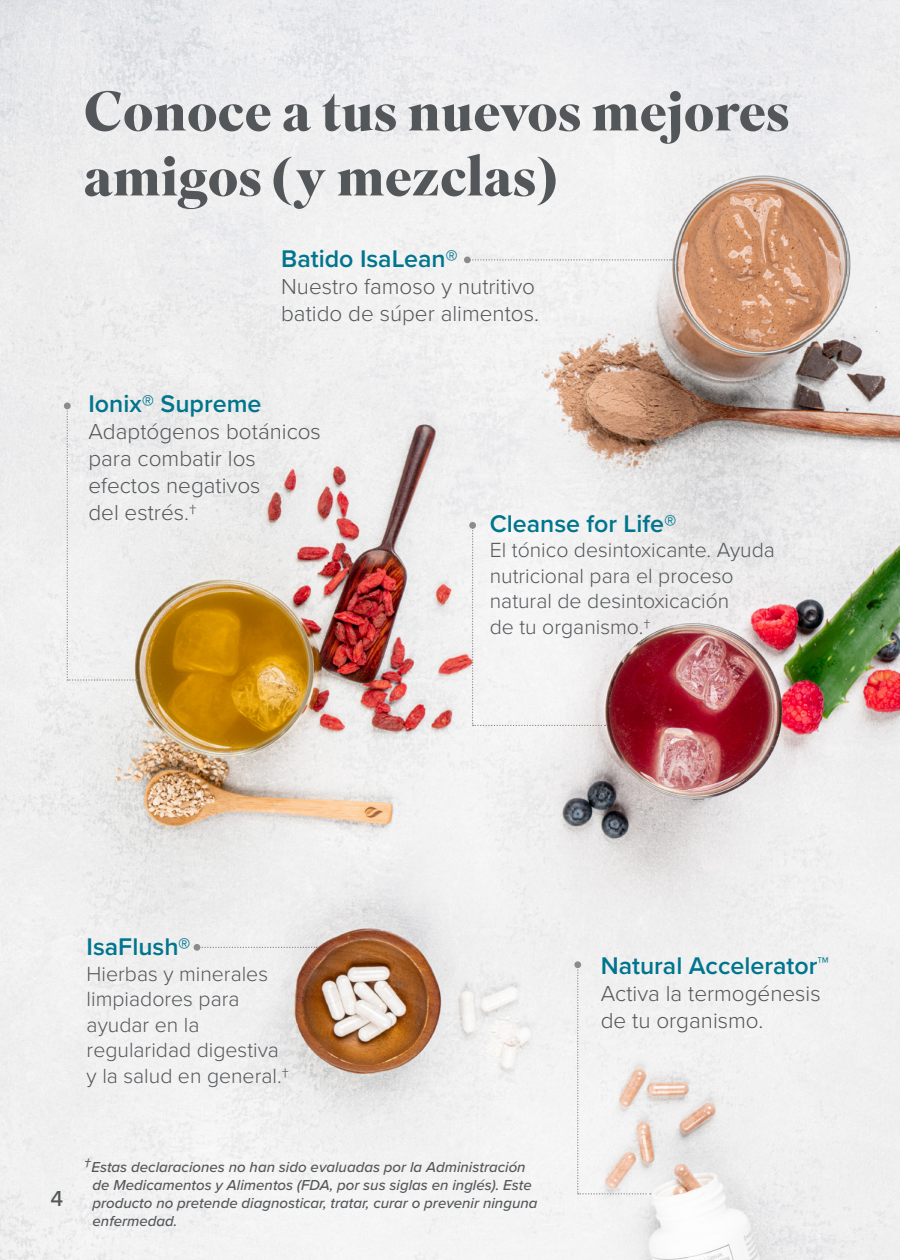
<style>
.page{position:relative;width:900px;height:1260px;background:#fff}
.page>*{position:absolute;margin:0;border:0;box-sizing:border-box;transform-origin:0 0}
.t1{font:700 55px/65px "Superior Title";color:#54575a}
.t2{font:600 25px "Proxima Nova";color:#00758d}
.t3{font:300 22.5px/27px "Proxima Nova";color:#54575a}
.t4{font:500 22.5px "Proxima Nova";color:#54575a}
.t5{font:300 21.25px/25.5px "Proxima Nova";color:#54575a}
.t6{font:italic 500 15px/18px "Proxima Nova";color:#54575a}
.s1{font-size:20px}
</style>
<div class="page">
<img style="left:0;top:0;width:900px;height:1260px">
<svg style="left:471px;top:259px;width:201px;height:2px"></svg>
<div style="left:464px;top:257px;width:7px;height:6px;background:#8a8b8d;border-radius:50%"></div>
<div style="left:67px;top:405px;width:71px;height:276px;background:#efefef"></div>
<div style="left:64px;top:403px;width:7px;height:6px;background:#8a8b8d;border-radius:50%"></div>
<svg style="left:200px;top:947px;width:117px;height:1px"></svg>
<div style="left:194px;top:944px;width:6px;height:7px;background:#8a8b8d;border-radius:50%"></div>
<div style="left:472px;top:525px;width:134px;height:201px;background:#f4f4f4"></div>
<div style="left:469px;top:522px;width:7px;height:7px;background:#8a8b8d;border-radius:50%"></div>
<svg style="left:577px;top:964px;width:74px;height:230px"></svg>
<div style="left:574px;top:961px;width:7px;height:7px;background:#8a8b8d;border-radius:50%"></div>
<p class="t1" style="left:84px;top:82px;width:707px">Conoce a tus nuevos mejores amigos (y mezclas)</p>
<p class="t2" style="left:281px;top:240px;width:178px">Batido IsaLean®</p>
<p class="t3" style="left:281px;top:272px;width:259px">Nuestro famoso y nutritivo batido de súper alimentos.</p>
<p class="t2" style="left:88px;top:385px;width:175px">Ionix® Supreme</p>
<p class="t3" style="left:88px;top:417px;width:234px">Adaptógenos botánicos para combatir los efectos negativos<br>del estrés.†</p>
<p class="t2" style="left:490px;top:505px;width:188px">Cleanse for Life®</p>
<p class="t5" style="left:490px;top:536px;width:287px">El tónico desintoxicante. Ayuda nutricional para el proceso natural de desintoxicación<br>de tu organismo.†</p>
<p class="t2" style="left:87px;top:928px;width:106px">IsaFlush®</p>
<p class="t5" style="left:87px;top:960px;width:204px">Hierbas y minerales limpiadores para ayudar en la regularidad digestiva y la salud en general.†</p>
<h3 class="t4" style="left:50px;top:1181px;width:14px">4</h3>
<p class="t6" style="left:93px;top:1158px;width:446px;text-indent:-9px"><span class="s1">†</span> Estas declaraciones no han sido evaluadas por la Administración de Medicamentos y Alimentos (FDA, por sus siglas en inglés). Este producto no pretende diagnosticar, tratar, curar o prevenir ninguna enfermedad.</p>
<p class="t2" style="left:601px;top:947px;width:230px">Natural Accelerator™</p>
<p class="t3" style="left:601px;top:979px;width:222px">Activa la termogénesis de tu organismo.</p>
</div>
